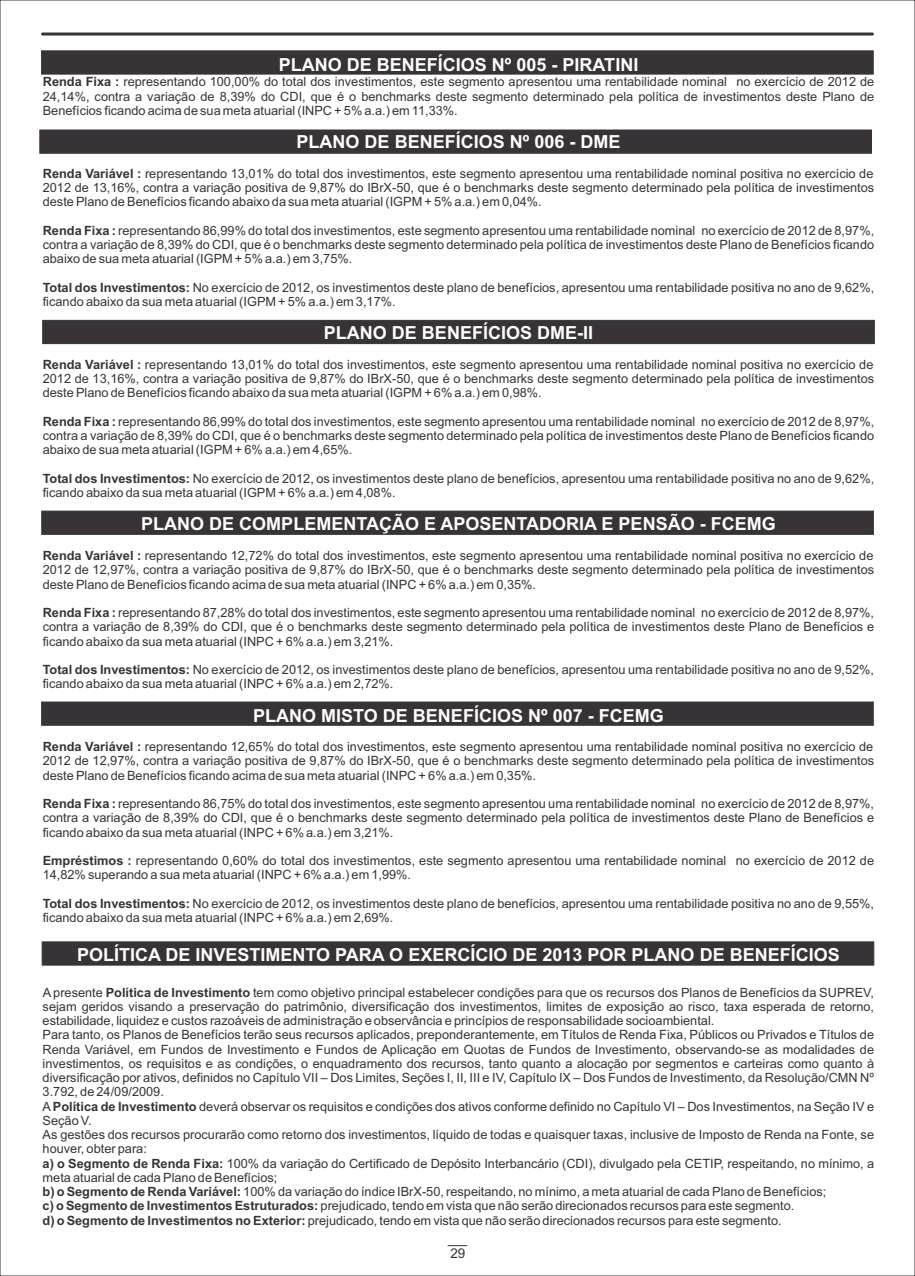
<style>
.page{position:relative;width:915px;height:1276px;background:#fff}
.page>*{position:absolute;margin:0;border:0;box-sizing:border-box;transform-origin:0 0}
.t1{font:700 18px "Arial";color:#fff}
.t2{font:13.5px "Arial";color:#383336}
.t3{font:12.75px/14.2px "Arial";color:#383336;text-align:justify}
.s1{font-weight:700}
</style>
<div class="page">
<div style="left:42px;top:320px;width:832px;height:24px;background:#383336"></div>
<div style="left:39px;top:130px;width:832px;height:24px;background:#383336"></div>
<div style="left:41px;top:51px;width:832px;height:23px;background:#383336"></div>
<div style="left:42px;top:941px;width:831px;height:24px;background:#383336"></div>
<div style="left:41px;top:701px;width:832px;height:24px;background:#383336"></div>
<svg style="left:41px;top:511px;width:832px;height:24px;background:#393437"></svg>
<svg style="left:41px;top:32px;width:833px;height:4px;background:#696567"></svg>
<svg style="left:447px;top:1245px;width:21px;height:1px"></svg>
<h1 class="t1" style="left:278px;top:58px;width:361px">PLANO DE BENEFÍCIOS Nº 005 - PIRATINI</h1>
<p class="t3" style="left:43px;top:76px;width:832px"><span class="s1">Renda Fixa :</span> representando 100,00% do total dos investimentos, este segmento apresentou uma rentabilidade nominal no exercício de 2012 de 24,14%, contra a variação de 8,39% do CDI, que é o benchmarks deste segmento determinado pela política de investimentos deste Plano de Benefícios ficando acima de sua meta atuarial (INPC + 5% a.a.) em 11,33%.</p>
<h1 class="t1" style="left:296px;top:135px;width:325px">PLANO DE BENEFÍCIOS Nº 006 - DME</h1>
<p class="t3" style="left:43px;top:167px;width:832px"><span class="s1">Renda Variável :</span> representando 13,01% do total dos investimentos, este segmento apresentou uma rentabilidade nominal positiva no exercício de 2012 de 13,16%, contra a variação positiva de 9,87% do IBrX-50, que é o benchmarks deste segmento determinado pela política de investimentos deste Plano de Benefícios ficando abaixo da sua meta atuarial (IGPM + 5% a.a.) em 0,04%.</p>
<p class="t3" style="left:43px;top:224px;width:832px"><span class="s1">Renda Fixa :</span> representando 86,99% do total dos investimentos, este segmento apresentou uma rentabilidade nominal no exercício de 2012 de 8,97%, contra a variação de 8,39% do CDI, que é o benchmarks deste segmento determinado pela política de investimentos deste Plano de Benefícios ficando abaixo de sua meta atuarial (IGPM + 5% a.a.) em 3,75%.</p>
<p class="t3" style="left:43px;top:281px;width:832px"><span class="s1">Total dos Investimentos:</span> No exercício de 2012, os investimentos deste plano de benefícios, apresentou uma rentabilidade positiva no ano de 9,62%, ficando abaixo da sua meta atuarial (IGPM + 5% a.a.) em 3,17%.</p>
<h1 class="t1" style="left:324px;top:326px;width:271px">PLANO DE BENEFÍCIOS DME-II</h1>
<p class="t3" style="left:43px;top:358px;width:832px"><span class="s1">Renda Variável :</span> representando 13,01% do total dos investimentos, este segmento apresentou uma rentabilidade nominal positiva no exercício de 2012 de 13,16%, contra a variação positiva de 9,87% do IBrX-50, que é o benchmarks deste segmento determinado pela política de investimentos deste Plano de Benefícios ficando abaixo da sua meta atuarial (IGPM + 6% a.a.) em 0,98%.</p>
<p class="t3" style="left:43px;top:415px;width:832px"><span class="s1">Renda Fixa :</span> representando 86,99% do total dos investimentos, este segmento apresentou uma rentabilidade nominal no exercício de 2012 de 8,97%, contra a variação de 8,39% do CDI, que é o benchmarks deste segmento determinado pela política de investimentos deste Plano de Benefícios ficando abaixo de sua meta atuarial (IGPM + 6% a.a.) em 4,65%.</p>
<p class="t3" style="left:43px;top:472px;width:832px"><span class="s1">Total dos Investimentos:</span> No exercício de 2012, os investimentos deste plano de benefícios, apresentou uma rentabilidade positiva no ano de 9,62%, ficando abaixo da sua meta atuarial (IGPM + 6% a.a.) em 4,08%.</p>
<h1 class="t1" style="left:141px;top:517px;width:636px">PLANO DE COMPLEMENTAÇÃO E APOSENTADORIA E PENSÃO - FCEMG</h1>
<p class="t3" style="left:43px;top:549px;width:832px"><span class="s1">Renda Variável :</span> representando 12,72% do total dos investimentos, este segmento apresentou uma rentabilidade nominal positiva no exercício de 2012 de 12,97%, contra a variação positiva de 9,87% do IBrX-50, que é o benchmarks deste segmento determinado pela política de investimentos deste Plano de Benefícios ficando acima de sua meta atuarial (INPC + 6% a.a.) em 0,35%.</p>
<p class="t3" style="left:43px;top:606px;width:832px"><span class="s1">Renda Fixa :</span> representando 87,28% do total dos investimentos, este segmento apresentou uma rentabilidade nominal no exercício de 2012 de 8,97%, contra a variação de 8,39% do CDI, que é o benchmarks deste segmento determinado pela política de investimentos deste Plano de Benefícios e ficando abaixo da sua meta atuarial (INPC + 6% a.a.) em 3,21%.</p>
<p class="t3" style="left:43px;top:663px;width:832px"><span class="s1">Total dos Investimentos:</span> No exercício de 2012, os investimentos deste plano de benefícios, apresentou uma rentabilidade positiva no ano de 9,52%, ficando abaixo da sua meta atuarial (INPC + 6% a.a.) em 2,72%.</p>
<h1 class="t1" style="left:253px;top:708px;width:412px">PLANO MISTO DE BENEFÍCIOS Nº 007 - FCEMG</h1>
<p class="t3" style="left:43px;top:740px;width:832px"><span class="s1">Renda Variável :</span> representando 12,65% do total dos investimentos, este segmento apresentou uma rentabilidade nominal positiva no exercício de 2012 de 12,97%, contra a variação positiva de 9,87% do IBrX-50, que é o benchmarks deste segmento determinado pela política de investimentos deste Plano de Benefícios ficando acima de sua meta atuarial (INPC + 6% a.a.) em 0,35%.</p>
<p class="t3" style="left:43px;top:797px;width:832px"><span class="s1">Renda Fixa :</span> representando 86,75% do total dos investimentos, este segmento apresentou uma rentabilidade nominal no exercício de 2012 de 8,97%, contra a variação de 8,39% do CDI, que é o benchmarks deste segmento determinado pela política de investimentos deste Plano de Benefícios e ficando abaixo da sua meta atuarial (INPC + 6% a.a.) em 3,21%.</p>
<p class="t3" style="left:43px;top:854px;width:832px"><span class="s1">Empréstimos :</span> representando 0,60% do total dos investimentos, este segmento apresentou uma rentabilidade nominal no exercício de 2012 de<br>14,82% superando a sua meta atuarial (INPC + 6% a.a.) em 1,99%.</p>
<p class="t3" style="left:43px;top:897px;width:832px"><span class="s1">Total dos Investimentos:</span> No exercício de 2012, os investimentos deste plano de benefícios, apresentou uma rentabilidade positiva no ano de 9,55%, ficando abaixo da sua meta atuarial (INPC + 6% a.a.) em 2,69%.</p>
<h1 class="t1" style="left:77px;top:948px;width:764px">POLÍTICA DE INVESTIMENTO PARA O EXERCÍCIO DE 2013 POR PLANO DE BENEFÍCIOS</h1>
<p class="t3" style="left:43px;top:986px;width:832px;text-align:left">A presente <span class="s1">Política de Investimento</span> tem como objetivo principal estabelecer condições para que os recursos dos Planos de Benefícios da SUPREV, sejam geridos visando a preservação do patrimônio, diversificação dos investimentos, limites de exposição ao risco, taxa esperada de retorno, estabilidade, liquidez e custos razoáveis de administração e observância e princípios de responsabilidade socioambiental.<br>Para tanto, os Planos de Benefícios terão seus recursos aplicados, preponderantemente, em Títulos de Renda Fixa, Públicos ou Privados e Títulos de Renda Variável, em Fundos de Investimento e Fundos de Aplicação em Quotas de Fundos de Investimento, observando-se as modalidades de investimentos, os requisitos e as condições, o enquadramento dos recursos, tanto quanto a alocação por segmentos e carteiras como quanto à diversificação por ativos, definidos no Capítulo VII – Dos Limites, Seções I, II, III e IV, Capítulo IX – Dos Fundos de Investimento, da Resolução/CMN Nº 3.792, de 24/09/2009.<br>A<span class="s1">Política de Investimento</span> deverá observar os requisitos e condições dos ativos conforme definido no Capítulo VI – Dos Investimentos, na Seção IV e Seção V.<br>As gestões dos recursos procurarão como retorno dos investimentos, líquido de todas e quaisquer taxas, inclusive de Imposto de Renda na Fonte, se houver, obter para:<br><span class="s1">a) o Segmento de Renda Fixa:</span> 100% da variação do Certificado de Depósito Interbancário (CDI), divulgado pela CETIP, respeitando, no mínimo, a meta atuarial de cada Plano de Benefícios;<br><span class="s1">b) o Segmento de Renda Variável:</span> 100% da variação do índice IBrX-50, respeitando, no mínimo, a meta atuarial de cada Plano de Benefícios;<br><span class="s1">c) o Segmento de Investimentos Estruturados:</span> prejudicado, tendo em vista que não serão direcionados recursos para este segmento.<br><span class="s1">d) o Segmento de Investimentos no Exterior:</span> prejudicado, tendo em vista que não serão direcionados recursos para este segmento.</p>
<p class="t2" style="left:450px;top:1248px;width:17px">29</p>
</div>
